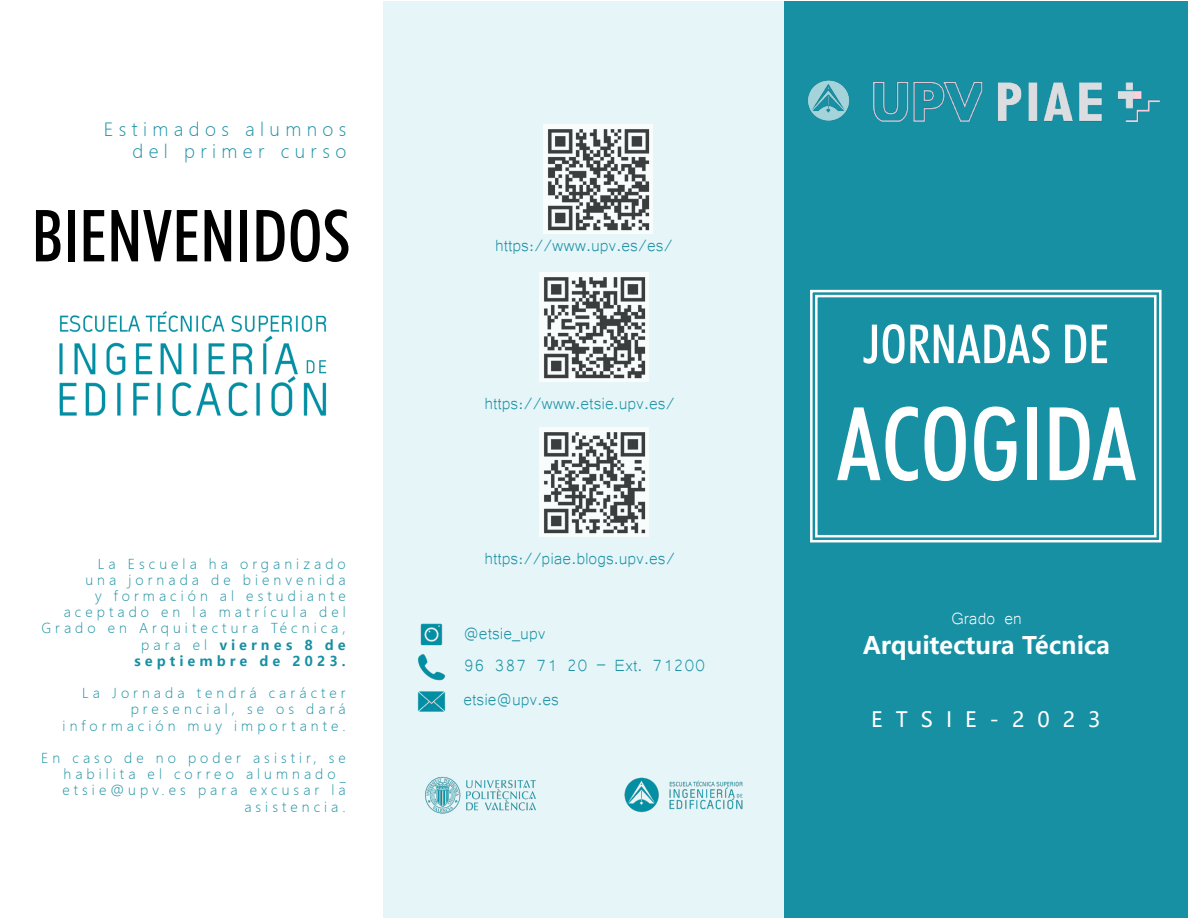
<style>
.page{position:relative;width:1188px;height:918px;background:#fff}
.page>*{position:absolute;margin:0;border:0;box-sizing:border-box;transform-origin:0 0}
.t1{font:500 condensed 102px "Futura BT";color:#fff}
.t2{font:500 condensed 72px "Futura BT";color:#000}
.t3{font:500 condensed 54px "Futura BT";color:#fff}
.t4{font:700 24px "Microsoft Ya Hei";color:#fff}
.t5{font:21px "Microsoft Yi Baiti";color:#1890a3}
.t6{font:21px "Microsoft Ya Hei";letter-spacing:.625em;color:#fff}
.t7{font:21px "Microsoft Yi Baiti";color:#fff}
.t8{font:300 18px/21.6px "Microsoft Ya Hei";letter-spacing:.3em;color:#1890a3;text-align:right}
.t9{font:300 13.5px/16.2px "Microsoft Ya Hei";letter-spacing:.3em;color:#1890a3;text-align:right}
.t10{font:700 13.5px/16.2px "Microsoft Ya Hei";letter-spacing:.3em;color:#1890a3;text-align:center}
.s1{font-weight:300}
</style>
<div class="page">
<div style="left:384px;top:1px;width:400px;height:916px;background:#e6f5f8"></div>
<div style="left:784px;top:1px;width:404px;height:916px;background:#1890a3"></div>
<img style="left:874px;top:83px;width:285px;height:39px">
<img style="left:624px;top:777px;width:119px;height:36px">
<img style="left:425px;top:777px;width:111px;height:37px">
<svg style="left:810px;top:289px;width:352px;height:254px"></svg>
<div style="left:815px;top:295px;width:342px;height:242px;border:2px solid #fff"></div>
<img style="left:808px;top:80px;width:42px;height:41px">
<img style="left:418px;top:691px;width:28px;height:21px">
<img style="left:418px;top:654px;width:27px;height:27px">
<img style="left:420px;top:623px;width:23px;height:23px">
<img style="left:59px;top:311px;width:268px;height:106px">
<img style="left:544px;top:124px;width:109px;height:109px">
<img style="left:539px;top:273px;width:110px;height:109px">
<img style="left:540px;top:427px;width:109px;height:109px">
<p class="t8" style="left:104px;top:119px;width:244px">Estimados alumnos del primer curso</p>
<p class="t2" style="left:32px;top:192px;width:320px">BIENVENIDOS</p>
<p class="t9" style="left:64px;top:555px;width:284px">La Escuela ha organizado una jornada de bienvenida<br>y formación al estudiante aceptado en la matrícula del</p>
<p class="t9" style="left:41px;top:620px;width:306px">Grado en Arquitectura Técnica,</p>
<p class="t10" style="left:134px;top:636px;width:213px"><span class="s1">para el</span> viernes 8 de septiembre de 2023.</p>
<p class="t9" style="left:63px;top:685px;width:285px">La Jornada tendrá carácter presencial, se os dará información muy importante.</p>
<p class="t9" style="left:41px;top:750px;width:306px">En caso de no poder asistir, se habilita el correo alumnado_ etsie@upv.es para excusar la asistencia.</p>
<p class="t5" style="left:495px;top:233px;width:179px">https://www.upv.es/es/</p>
<p class="t5" style="left:484px;top:392px;width:192px">https://www.etsie.upv.es/</p>
<p class="t5" style="left:485px;top:546px;width:192px">https://piae.blogs.upv.es/</p>
<p class="t5" style="left:463px;top:621px;width:84px">@etsie_upv</p>
<p class="t5" style="left:463px;top:653px;width:244px">96 387 71 20 – Ext. 71200</p>
<p class="t5" style="left:463px;top:687px;width:97px">etsie@upv.es</p>
<p class="t3" style="left:864px;top:311px;width:247px">JORNADAS DE</p>
<p class="t1" style="left:836px;top:382px;width:302px">ACOGIDA</p>
<p class="t7" style="left:951px;top:606px;width:72px">Grado en</p>
<p class="t4" style="left:863px;top:628px;width:249px">Arquitectura Técnica</p>
<p class="t6" style="left:871px;top:705px;width:231px">ETSIE-2023</p>
</div>
